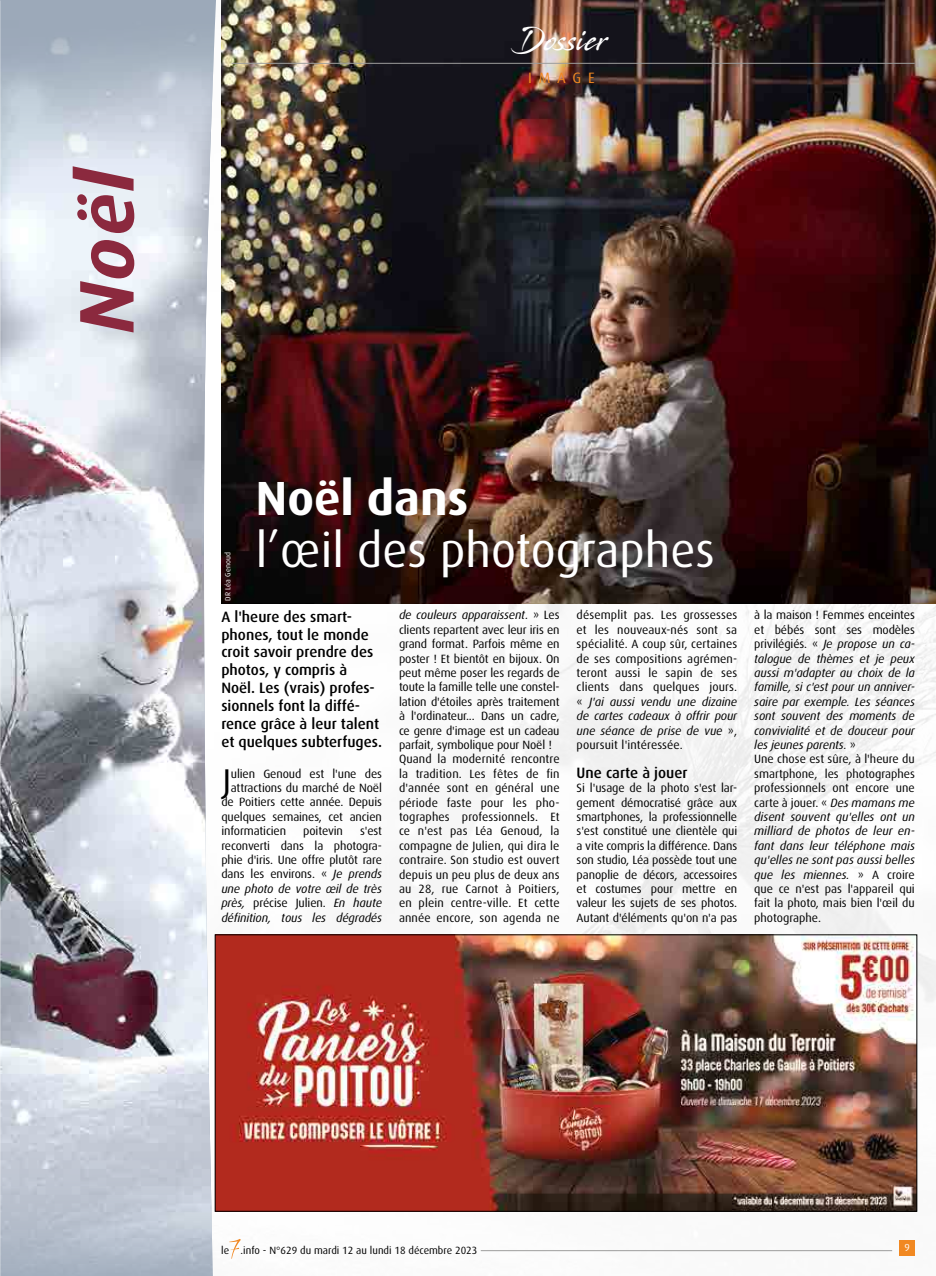
<style>
.page{position:relative;width:936px;height:1276px;background:#fff}
.page>*{position:absolute;margin:0;border:0;box-sizing:border-box;transform-origin:0 0}
.t1{font:italic 700 77.55px "Dax";color:#8b293e}
.t2{font:48px "Dax";color:#fff}
.t3{font:700 48px "Dax";color:#fff}
.t4{font:33px "Dax";color:#000}
.t5{font:30px "Stingray";letter-spacing:.04em;color:#fff;scale:.74 1}
.t6{font:500 15px/17.9px "Dax";color:#000}
.t7{font:15px "Dax";letter-spacing:.45em;color:#f18821}
.t8{font:12px/14.4px "Dax";letter-spacing:-.01em;color:#000;text-align:justify}
.t9{font:italic 12px/14.4px "Dax";letter-spacing:-.01em;color:#000}
.t10{font:10.5px "Dax";color:#000}
.t11{font:10.2px "Dax";color:#fff}
.t12{font:7.5px "Dax";letter-spacing:.01em;color:#fff}
.s1{font-style:italic}
.s2{font-style:normal}
</style>
<div class="page">
<img style="left:217px;top:603px;width:718px;height:656px">
<img style="left:221px;top:0;width:714px;height:603px">
<img style="left:0;top:20px;width:217px;height:1256px">
<hr style="left:231px;top:63px;width:683px;height:1px;background:#9d9d9c">
<hr style="left:480px;top:1250px;width:412px;height:1px;background:#9d9d9c">
<svg style="left:229px;top:1238px;width:12px;height:20px"></svg>
<img style="left:217px;top:936px;width:697px;height:273px">
<div style="left:215px;top:934px;width:701px;height:277px;border:1px solid #000"></div>
<div style="left:899px;top:1240px;width:15px;height:15px;background:#f18821"></div>
<img style="left:0;top:845px;width:1px;height:132px">
<svg style="left:0;top:977px;width:1px;height:133px"></svg>
<svg style="left:0;top:185px;width:1px;height:661px"></svg>
<h1 class="t1" style="left:63px;top:334px;width:169px;rotate:-90deg">Noël</h1>
<h3 class="t5" style="left:514px;top:20px;width:128px">Dossier</h3>
<p class="t7" style="left:528px;top:69px;width:68px">IMAGE</p>
<p class="t12" style="left:224px;top:600px;width:50px;rotate:-90deg">DR Léa Genoud</p>
<h2 class="t3" style="left:256px;top:471px;width:214px">Noël dans</h2>
<h2 class="t2" style="left:256px;top:524px;width:460px">l’œil des photographes</h2>
<p class="t6" style="left:221px;top:608px;width:162px">A l'heure des smart&shy;phones, tout le monde croit savoir prendre des photos, y compris à<br>Noël. Les (vrais) profes&shy;sionnels font la diffé&shy;rence grâce à leur talent et quelques subterfuges.</p>
<h3 class="t4" style="left:223px;top:762px;width:10px">J</h3>
<p class="t8" style="left:231px;top:766px;width:153px">ulien Genoud est l'une des</p>
<p class="t8" style="left:231px;top:781px;width:153px">attractions du marché de Noël</p>
<p class="t8" style="left:221px;top:795px;width:162px">de Poitiers cette année. Depuis</p>
<p class="t8" style="left:221px;top:809px;width:162px">quelques semaines, cet ancien</p>
<p class="t8" style="left:221px;top:824px;width:66px">informaticien</p>
<p class="t8" style="left:303px;top:824px;width:41px">poitevin</p>
<p class="t8" style="left:221px;top:824px;width:162px;text-indent:139px">s'est reconverti dans la photogra&shy;phie d'iris. Une offre plutôt rare dans les environs. « <span class="s1">Je prends une photo de votre œil de très près,</span> précise Julien. <span class="s1">En haute définition, tous les dégradés</span></p>
<p class="t8" style="left:399px;top:608px;width:162px;text-align:left"><span class="s1">de couleurs apparaissent.</span> » Les clients repartent avec leur iris en grand format. Parfois même en poster ! Et bientôt en bijoux. On peut même poser les regards de toute la famille telle une constel&shy;lation d'étoiles après traitement à l'ordinateur... Dans un cadre, ce genre d'image est un cadeau parfait, symbolique pour Noël !<br>Quand la modernité rencontre la tradition. Les fêtes de fin d'année sont en général une période faste pour les pho&shy;tographes professionnels. Et ce n'est pas Léa Genoud, la compagne de Julien, qui dira le contraire. Son studio est ouvert depuis un peu plus de deux ans au 28, rue Carnot à Poitiers, en plein centre-ville. Et cette année encore, son agenda ne</p>
<p class="t8" style="left:576px;top:608px;width:162px">désemplit pas. Les grossesses et les nouveaux-nés sont sa spécialité. A coup sûr, certaines de ses compositions agrémen&shy;teront aussi le sapin de ses clients dans quelques jours. « <span class="s1">J'ai aussi vendu une dizaine de cartes cadeaux à offrir pour une séance de prise de vue</span> », poursuit l'intéressée.</p>
<p class="t6" style="left:576px;top:764px;width:112px">Une carte à jouer</p>
<p class="t8" style="left:576px;top:781px;width:162px">Si l'usage de la photo s'est lar&shy;gement démocratisé grâce aux smartphones, la professionnelle s'est constitué une clientèle qui a vite compris la différence. Dans son studio, Léa possède tout une panoplie de décors, accessoires et costumes pour mettre en valeur les sujets de ses photos.<br>Autant d'éléments qu'on n'a pas</p>
<p class="t9" style="left:754px;top:608px;width:162px"><span class="s2">à la maison ! Femmes enceintes et bébés sont ses modèles privilégiés. «</span> Je propose un ca&shy;talogue de thèmes et je peux aussi m'adapter au choix de la famille, si c'est pour un anniver&shy;saire par exemple. Les séances sont souvent des moments de convivialité et de douceur pour les jeunes parents. <span class="s2">»<br>Une chose est sûre, à l'heure du smartphone, les photographes professionnels ont encore une carte à jouer. «</span> Des mamans me disent souvent qu'elles ont un milliard de photos de leur en&shy;fant dans leur téléphone mais qu'elles ne sont pas aussi belles que les miennes. <span class="s2">» A croire que ce n'est pas l'appareil qui fait la photo, mais bien l'œil du photographe.</span></p>
<p class="t10" style="left:221px;top:1244px;width:257px">le .info - N°629 du mardi 12 au lundi 18 décembre 2023</p>
<p class="t11" style="left:904px;top:1242px;width:7px">9</p>
</div>
